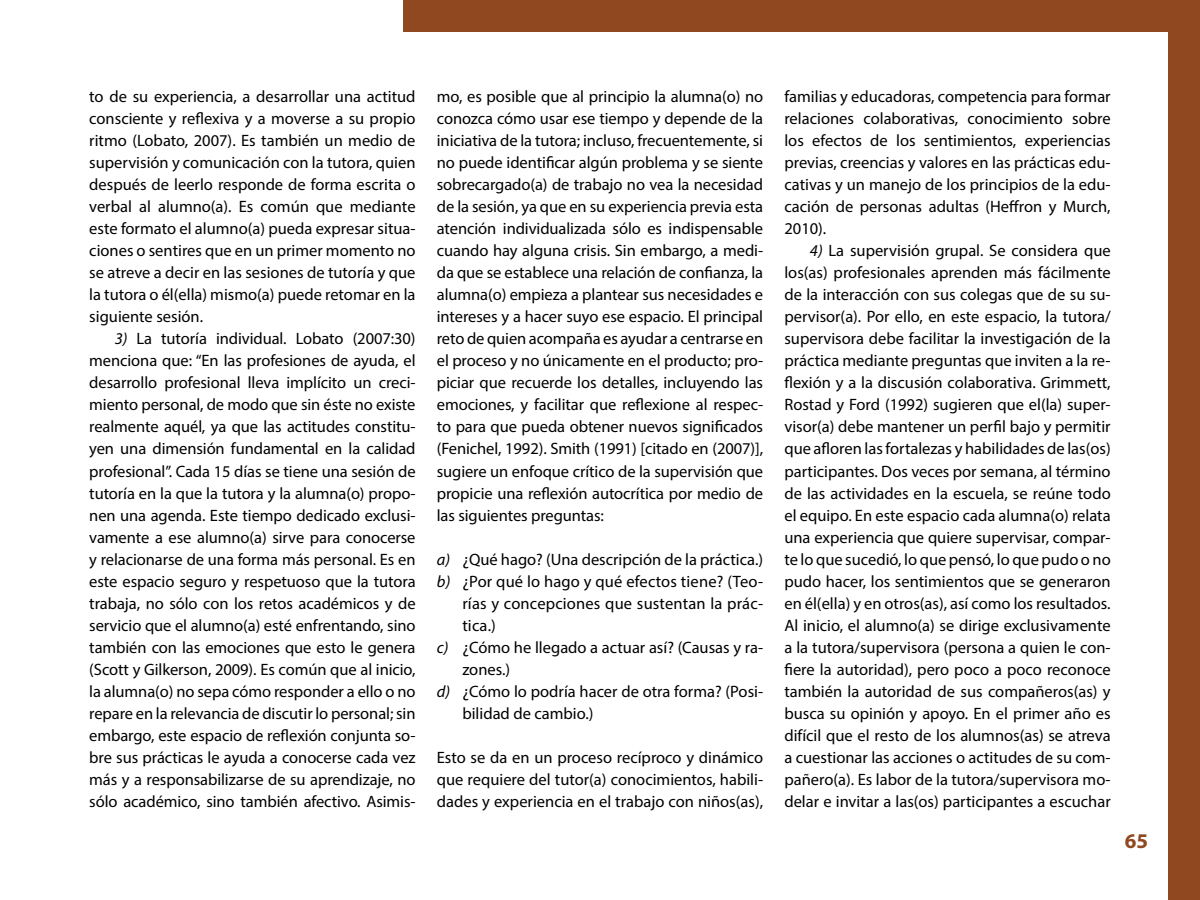
<style>
.page{position:relative;width:1200px;height:900px;background:#fff}
.page>*{position:absolute;margin:0;border:0;box-sizing:border-box;transform-origin:0 0}
.t1{font:700 21px "Myriad Pro";color:#8f481f}
.txt{font:16.5px/22px "Myriad Pro";letter-spacing:-.005em;color:#000;text-align:justify}
.txt_sin_san{font:16.5px/22px "Myriad Pro";color:#000;text-align:justify}
.frances{font:16.5px/22px "Myriad Pro";color:#000}
.s1{font-style:italic}
</style>
<div class="page">
<div style="left:1168px;top:0;width:32px;height:900px;background:#8f481f"></div>
<div style="left:403px;top:0;width:797px;height:32px;background:#8f481f"></div>
<p class="txt" style="left:89px;top:85px;width:328px">to de su experiencia, a desarrollar una actitud consciente y reflexiva y a moverse a su propio ritmo (Lobato, 2007). Es también un medio de supervisión y comunicación con la tutora, quien después de leerlo responde de forma escrita o verbal al alumno(a). Es común que mediante este formato el alumno(a) pueda expresar situa&shy;ciones o sentires que en un primer momento no se atreve a decir en las sesiones de tutoría y que la tutora o él(ella) mismo(a) puede retomar en la siguiente sesión.</p>
<p class="txt" style="left:89px;top:327px;width:328px;text-indent:26px"><span class="s1">3)</span> La tutoría individual. Lobato (2007:30) menciona que: “En las profesiones de ayuda, el desarrollo profesional lleva implícito un creci&shy;miento personal, de modo que sin éste no existe realmente aquél, ya que las actitudes constitu&shy;yen una dimensión fundamental en la calidad profesional”. Cada 15 días se tiene una sesión de tutoría en la que la tutora y la alumna(o) propo&shy;nen una agenda. Este tiempo dedicado exclusi&shy;vamente a ese alumno(a) sirve para conocerse y relacionarse de una forma más personal. Es en este espacio seguro y respetuoso que la tutora trabaja, no sólo con los retos académicos y de servicio que el alumno(a) esté enfrentando, sino también con las emociones que esto le genera (Scott y Gilkerson, 2009). Es común que al inicio, la alumna(o) no sepa cómo responder a ello o no repare en la relevancia de discutir lo personal; sin embargo, este espacio de reflexión conjunta so&shy;bre sus prácticas le ayuda a conocerse cada vez más y a responsabilizarse de su aprendizaje, no sólo académico, sino también afectivo. Asimis-</p>
<p class="txt" style="left:437px;top:85px;width:328px">mo, es posible que al principio la alumna(o) no conozca cómo usar ese tiempo y depende de la iniciativa de la tutora; incluso, frecuentemente, si no puede identificar algún problema y se siente sobrecargado(a) de trabajo no vea la necesidad de la sesión, ya que en su experiencia previa esta atención individualizada sólo es indispensable cuando hay alguna crisis. Sin embargo, a medi&shy;da que se establece una relación de confianza, la alumna(o) empieza a plantear sus necesidades e intereses y a hacer suyo ese espacio. El principal reto de quien acompaña es ayudar a centrarse en el proceso y no únicamente en el producto; pro&shy;piciar que recuerde los detalles, incluyendo las emociones, y facilitar que reflexione al respec&shy;to para que pueda obtener nuevos significados (Fenichel, 1992). Smith (1991) [citado en (2007)], sugiere un enfoque crítico de la supervisión que propicie una reflexión autocrítica por medio de las siguientes preguntas:</p>
<p class="frances" style="left:437px;top:548px;width:328px"><span class="s1">a)</span> ¿Qué hago? (Una descripción de la práctica.)</p>
<p class="frances" style="left:462px;top:570px;width:302px;text-align:justify;text-indent:-26px"><span class="s1">b)</span> ¿Por qué lo hago y qué efectos tiene? (Teo&shy;rías y concepciones que sustentan la prác&shy;tica.)</p>
<p class="frances" style="left:462px;top:636px;width:302px;text-indent:-26px"><span class="s1">c)</span> ¿Cómo he llegado a actuar así? (Causas y ra&shy;zones.)</p>
<p class="frances" style="left:462px;top:680px;width:302px;text-indent:-26px"><span class="s1">d)</span> ¿Cómo lo podría hacer de otra forma? (Posi&shy;bilidad de cambio.)</p>
<p class="txt_sin_san" style="left:437px;top:746px;width:328px">Esto se da en un proceso recíproco y dinámico que requiere del tutor(a) conocimientos, habili&shy;dades y experiencia en el trabajo con niños(as),</p>
<p class="txt_sin_san" style="left:784px;top:85px;width:328px">familias y educadoras, competencia para formar relaciones colaborativas, conocimiento sobre los efectos de los sentimientos, experiencias previas, creencias y valores en las prácticas edu&shy;cativas y un manejo de los principios de la edu&shy;cación de personas adultas (Heffron y Murch, 2010).</p>
<p class="txt" style="left:784px;top:239px;width:328px;text-indent:26px"><span class="s1">4)</span> La supervisión grupal. Se considera que los(as) profesionales aprenden más fácilmente de la interacción con sus colegas que de su su&shy;pervisor(a). Por ello, en este espacio, la tutora/ supervisora debe facilitar la investigación de la práctica mediante preguntas que inviten a la re&shy;flexión y a la discusión colaborativa. Grimmett, Rostad y Ford (1992) sugieren que el(la) super&shy;visor(a) debe mantener un perfil bajo y permitir que afloren las fortalezas y habilidades de las(os) participantes. Dos veces por semana, al término de las actividades en la escuela, se reúne todo el equipo. En este espacio cada alumna(o) relata una experiencia que quiere supervisar, compar&shy;te lo que sucedió, lo que pensó, lo que pudo o no pudo hacer, los sentimientos que se generaron en él(ella) y en otros(as), así como los resultados.<br>Al inicio, el alumno(a) se dirige exclusivamente a la tutora/supervisora (persona a quien le con&shy;fiere la autoridad), pero poco a poco reconoce también la autoridad de sus compañeros(as) y busca su opinión y apoyo. En el primer año es difícil que el resto de los alumnos(as) se atreva a cuestionar las acciones o actitudes de su com&shy;pañero(a). Es labor de la tutora/supervisora mo&shy;delar e invitar a las(os) participantes a escuchar</p>
<p class="t1" style="left:1125px;top:827px;width:25px">65</p>
</div>
